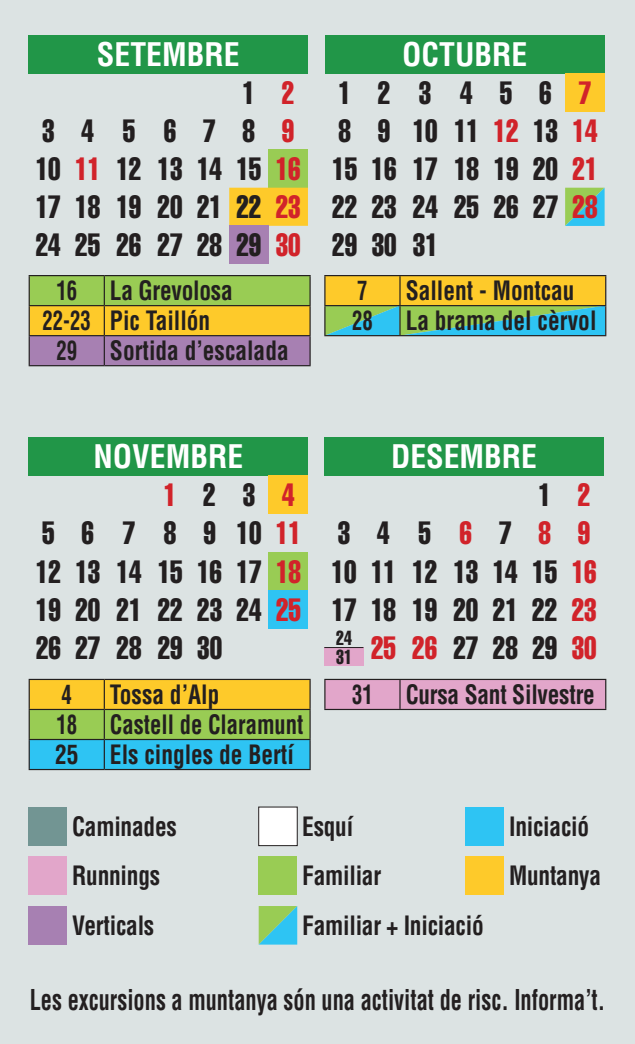
<style>
.page{position:relative;width:635px;height:1044px;background:#fff}
.page>*{position:absolute;margin:0;border:0;box-sizing:border-box;transform-origin:0 0}
.t1{font:31.6px/38px "Helvetica LT Std Comp";color:#231f20;scale:.85 1}
.t2{font:700 condensed 31.6px "Helvetica LT Std";color:#fff}
.t3{font:700 condensed 28px "Helvetica LT Std";color:#231f20;scale:.8 1}
.t4{font:700 condensed 26px/49.2px "Helvetica LT Std";letter-spacing:-.01em;color:#231f20;scale:.9 1}
.t5{font:700 condensed 26px/30px "Helvetica LT Std";letter-spacing:-.01em;color:#231f20;scale:.87 1}
.t6{font:700 condensed 26px "Helvetica LT Std";letter-spacing:-.01em;color:#231f20;scale:.8 1}
.t7{font:20px "Helvetica LT Std Comp";color:#231f20;scale:.85 1}
.s1{color:#d1232a}
</style>
<div class="page">
<div style="left:0;top:0;width:635px;height:1043px;background:#dce3e3"></div>
<svg style="left:565px;top:188px;width:40px;height:38px;background:#65c8a5"></svg>
<hr style="left:104px;top:275px;width:207px;height:1px;background:#231f20">
<hr style="left:309px;top:276px;width:2px;height:29px;background:#231f20">
<hr style="left:104px;top:305px;width:207px;height:1px;background:#231f20">
<hr style="left:309px;top:306px;width:2px;height:29px;background:#231f20">
<hr style="left:104px;top:335px;width:207px;height:1px;background:#231f20">
<svg style="left:29px;top:275px;width:281px;height:90px;background:#b7aa61"></svg>
<hr style="left:309px;top:336px;width:2px;height:29px;background:#231f20">
<hr style="left:29px;top:365px;width:75px;height:1px;background:#231f20">
<hr style="left:104px;top:365px;width:207px;height:1px;background:#231f20">
<hr style="left:324px;top:275px;width:76px;height:1px;background:#231f20">
<hr style="left:324px;top:276px;width:2px;height:29px;background:#231f20">
<hr style="left:324px;top:305px;width:76px;height:1px;background:#231f20">
<hr style="left:324px;top:306px;width:2px;height:29px;background:#231f20">
<svg style="left:325px;top:275px;width:281px;height:60px;background:#a9c063"></svg>
<hr style="left:324px;top:335px;width:76px;height:1px;background:#231f20">
<hr style="left:400px;top:335px;width:206px;height:1px;background:#231f20">
<div style="left:29px;top:437px;width:279px;height:38px;background:#219648"></div>
<div style="left:269px;top:475px;width:39px;height:39px;background:#feca2a"></div>
<div style="left:269px;top:552px;width:39px;height:38px;background:#99cc54"></div>
<div style="left:269px;top:590px;width:39px;height:38px;background:#2ec4f3"></div>
<div style="left:324px;top:437px;width:280px;height:38px;background:#219648"></div>
<hr style="left:29px;top:678px;width:75px;height:2px;background:#231f20">
<hr style="left:104px;top:678px;width:207px;height:2px;background:#231f20">
<hr style="left:309px;top:679px;width:2px;height:29px;background:#231f20">
<hr style="left:104px;top:708px;width:207px;height:2px;background:#231f20">
<hr style="left:309px;top:709px;width:2px;height:29px;background:#231f20">
<hr style="left:104px;top:738px;width:207px;height:2px;background:#231f20">
<svg style="left:29px;top:679px;width:281px;height:89px;background:#92c075"></svg>
<hr style="left:309px;top:740px;width:2px;height:28px;background:#231f20">
<hr style="left:29px;top:768px;width:75px;height:2px;background:#231f20">
<hr style="left:104px;top:768px;width:207px;height:2px;background:#231f20">
<hr style="left:324px;top:678px;width:76px;height:2px;background:#231f20">
<hr style="left:324px;top:679px;width:2px;height:29px;background:#231f20">
<hr style="left:400px;top:678px;width:206px;height:2px;background:#231f20">
<div style="left:325px;top:680px;width:281px;height:28px;background:#e2a6ca"></div>
<hr style="left:324px;top:708px;width:76px;height:2px;background:#231f20">
<hr style="left:400px;top:708px;width:206px;height:2px;background:#231f20">
<div style="left:29px;top:35px;width:279px;height:38px;background:#219648"></div>
<div style="left:268px;top:149px;width:40px;height:39px;background:#99cc54"></div>
<div style="left:229px;top:188px;width:79px;height:38px;background:#feca2a"></div>
<div style="left:229px;top:226px;width:39px;height:38px;background:#a780b2"></div>
<div style="left:29px;top:806px;width:38px;height:39px;background:#729593"></div>
<div style="left:29px;top:856px;width:38px;height:38px;background:#e2a6ca"></div>
<div style="left:259px;top:806px;width:38px;height:39px;background:#fff"></div>
<div style="left:258px;top:806px;width:40px;height:39px;border:1px solid #231f20"></div>
<div style="left:259px;top:856px;width:38px;height:38px;background:#99cc54"></div>
<div style="left:466px;top:806px;width:38px;height:39px;background:#2ec4f3"></div>
<div style="left:466px;top:856px;width:38px;height:38px;background:#feca2a"></div>
<div style="left:29px;top:905px;width:38px;height:39px;background:#a780b2"></div>
<svg style="left:259px;top:906px;width:38px;height:38px"></svg>
<div style="left:325px;top:35px;width:280px;height:38px;background:#219648"></div>
<div style="left:565px;top:73px;width:40px;height:38px;background:#feca2a"></div>
<hr style="left:634px;top:857px;width:1px;height:186px;background:#219648">
<div style="left:324px;top:647px;width:40px;height:19px;background:#e2a6ca"></div>
<hr style="left:324px;top:646px;width:39px;height:2px;background:#231f20">
<p class="t2" style="left:97px;top:34px;width:144px">SETEMBRE</p>
<p class="t1" style="left:36px;top:73px;width:313px;text-indent:207px">1 <span class="s1">2<br></span>345678<span class="s1">9<br></span>10 <span class="s1">11</span> 12 13 14 15 <span class="s1">16<br></span>17 18 19 20 21 22 <span class="s1">23<br></span>24 25 26 27 28 29 <span class="s1">30</span></p>
<p class="t6" style="left:56px;top:274px;width:27px">16</p>
<p class="t4" style="left:110px;top:265px;width:138px">La Grevolosa</p>
<p class="t6" style="left:43px;top:304px;width:211px">22-23 Pic Taillón</p>
<p class="t6" style="left:56px;top:334px;width:27px">29</p>
<p class="t4" style="left:110px;top:326px;width:200px">Sortida d’escalada</p>
<p class="t2" style="left:402px;top:34px;width:126px">OCTUBRE</p>
<p class="t1" style="left:332px;top:73px;width:314px">123456<span class="s1">7<br></span>8 9 1011<span class="s1">12</span>13<span class="s1">14<br></span>15 16 17 18 19 20 <span class="s1">21<br></span>22 23 24 25 26 27 <span class="s1">28<br></span>29 30 31</p>
<p class="t6" style="left:357px;top:274px;width:14px">7</p>
<p class="t4" style="left:406px;top:265px;width:189px">Sallent - Montcau</p>
<p class="t6" style="left:352px;top:304px;width:27px">28</p>
<p class="t4" style="left:406px;top:295px;width:214px">La brama del cèrvol</p>
<p class="t2" style="left:94px;top:436px;width:151px">NOVEMBRE</p>
<p class="t1" style="left:36px;top:475px;width:313px;text-indent:128px"><span class="s1">1</span>23<span class="s1">4<br></span>5 6 7 8 910<span class="s1">11<br></span>12 13 14 15 16 17 <span class="s1">18<br></span>19 20 21 22 23 24 <span class="s1">25<br></span>26 27 28 29 30</p>
<p class="t6" style="left:62px;top:677px;width:14px">4</p>
<p class="t4" style="left:110px;top:669px;width:123px">Tossa d’Alp</p>
<p class="t6" style="left:56px;top:707px;width:27px">18</p>
<p class="t5" style="left:55px;top:709px;width:287px;text-indent:55px">Castell de Claramunt<br>25 Els cingles de Bertí</p>
<p class="t2" style="left:391px;top:436px;width:148px">DESEMBRE</p>
<p class="t1" style="left:332px;top:475px;width:313px;text-align:right">1 <span class="s1">2<br></span>345<span class="s1">6</span>7<span class="s1">89<br></span>10 11 12 13 14 15 <span class="s1">16<br></span>17 18 19 20 21 22 <span class="s1">23<br>25 26</span> 27 28 29 <span class="s1">30</span></p>
<p class="t7" style="left:336px;top:625px;width:20px">24</p>
<p class="t7" style="left:336px;top:644px;width:20px">31</p>
<p class="t6" style="left:352px;top:677px;width:27px">31</p>
<p class="t4" style="left:406px;top:669px;width:212px">Cursa Sant Silvestre</p>
<p class="t4" style="left:72px;top:801px;width:118px">Caminades<br>Runnings</p>
<p class="t4" style="left:302px;top:801px;width:89px">Esquí<br>Familiar</p>
<p class="t4" style="left:509px;top:801px;width:104px">Iniciació<br>Muntanya</p>
<p class="t4" style="left:72px;top:900px;width:93px">Verticals</p>
<p class="t4" style="left:302px;top:900px;width:203px">Familiar + Iniciació</p>
<p class="t3" style="left:30px;top:981px;width:721px">Les excursions a muntanya són una activitat de risc. Informa’t.</p>
</div>
